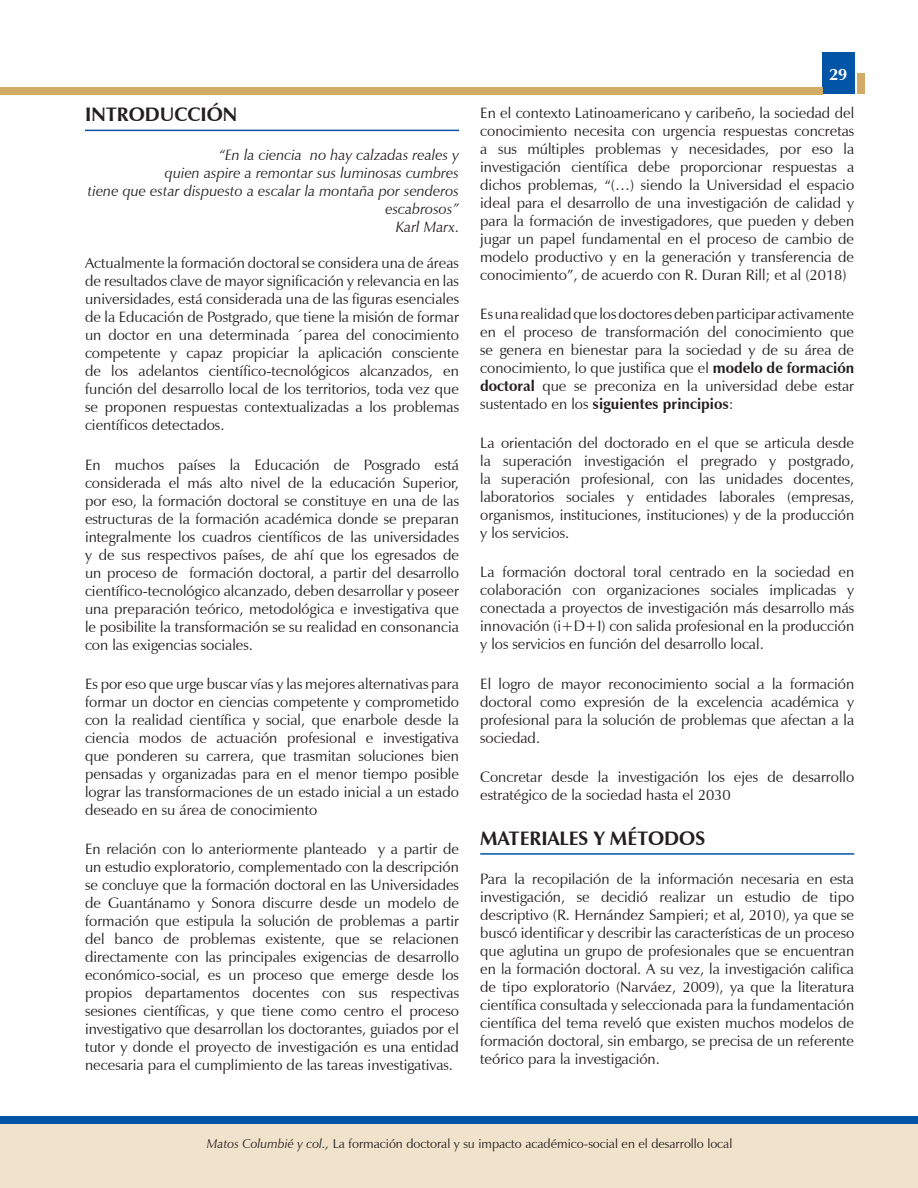
<style>
.page{position:relative;width:918px;height:1188px;background:#fff}
.page>*{position:absolute;margin:0;border:0;box-sizing:border-box;transform-origin:0 0}
.Subtitulos_con_filet{font:700 19.5px "Zapf Humanist 601 BT";color:#231f20}
.t1{font:700 16.5px "Zapf Humanist 601 BT";color:#fff}
.texto{font:15px/18px "Zapf Humanist 601 BT";color:#231f20;text-align:justify}
.texto-2{font:italic 15px/18px "Zapf Humanist 601 BT";color:#231f20;text-align:right}
.t2{font:12.75px "Zapf Humanist 601 BT";color:#231f20}
.s1{font-style:normal}
.s2{font-weight:700}
.s3{font-style:italic}
</style>
<div class="page">
<div style="left:822px;top:53px;width:32px;height:41px;background:#0154a6"></div>
<div style="left:0;top:1116px;width:918px;height:72px;background:#f1e3cb"></div>
<div style="left:0;top:1116px;width:918px;height:8px;background:#0154a6"></div>
<div style="left:0;top:87px;width:822px;height:7px;background:#d2ab66"></div>
<div style="left:857px;top:73px;width:8px;height:21px;background:#d2ab66"></div>
<hr style="left:85px;top:130px;width:374px;height:1px;background:#0154a6">
<hr style="left:480px;top:853px;width:374px;height:2px;background:#0154a6">
<p class="Subtitulos_con_filet" style="left:85px;top:102px;width:154px">INTRODUCCIÓN</p>
<p class="texto-2" style="left:219px;top:146px;width:242px">“En la ciencia no hay calzadas reales y</p>
<p class="texto-2" style="left:165px;top:164px;width:296px">quien aspire a remontar sus luminosas cumbres</p>
<p class="texto-2" style="left:88px;top:182px;width:373px">tiene que estar dispuesto a escalar la montaña por senderos escabrosos”</p>
<p class="texto-2" style="left:396px;top:218px;width:65px">Karl Marx<span class="s1">.</span></p>
<p class="texto" style="left:85px;top:254px;width:375px">Actualmente la formación doctoral se considera una de áreas de resultados clave de mayor significación y relevancia en las universidades, está considerada una de las figuras esenciales de la Educación de Postgrado, que tiene la misión de formar un doctor en una determinada ´parea del conocimiento competente y capaz propiciar la aplicación consciente de los adelantos científico-tecnológicos alcanzados, en función del desarrollo local de los territorios, toda vez que se proponen respuestas contextualizadas a los problemas científicos detectados.</p>
<p class="texto" style="left:85px;top:455px;width:375px">En muchos países la Educación de Posgrado está considerada el más alto nivel de la educación Superior, por eso, la formación doctoral se constituye en una de las estructuras de la formación académica donde se preparan integralmente los cuadros científicos de las universidades y de sus respectivos países, de ahí que los egresados de un proceso de formación doctoral, a partir del desarrollo científico-tecnológico alcanzado, deben desarrollar y poseer una preparación teórico, metodológica e investigativa que le posibilite la transformación se su realidad en consonancia con las exigencias sociales.</p>
<p class="texto" style="left:85px;top:675px;width:375px">Es por eso que urge buscar vías y las mejores alternativas para formar un doctor en ciencias competente y comprometido con la realidad científica y social, que enarbole desde la ciencia modos de actuación profesional e investigativa que ponderen su carrera, que trasmitan soluciones bien pensadas y organizadas para en el menor tiempo posible lograr las transformaciones de un estado inicial a un estado deseado en su área de conocimiento</p>
<p class="texto" style="left:85px;top:840px;width:376px">En relación con lo anteriormente planteado y a partir de un estudio exploratorio, complementado con la descripción se concluye que la formación doctoral en las Universidades de Guantánamo y Sonora discurre desde un modelo de formación que estipula la solución de problemas a partir del banco de problemas existente, que se relacionen directamente con las principales exigencias de desarrollo económico-social, es un proceso que emerge desde los propios departamentos docentes con sus respectivas sesiones científicas, y que tiene como centro el proceso investigativo que desarrollan los doctorantes, guiados por el tutor y donde el proyecto de investigación es una entidad necesaria para el cumplimiento de las tareas investigativas.</p>
<p class="t1" style="left:829px;top:64px;width:20px">29</p>
<p class="texto" style="left:480px;top:104px;width:375px">En el contexto Latinoamericano y caribeño, la sociedad del conocimiento necesita con urgencia respuestas concretas a sus múltiples problemas y necesidades, por eso la investigación científica debe proporcionar respuestas a dichos problemas, “(…) siendo la Universidad el espacio ideal para el desarrollo de una investigación de calidad y para la formación de investigadores, que pueden y deben jugar un papel fundamental en el proceso de cambio de modelo productivo y en la generación y transferencia de conocimiento”, de acuerdo con R. Duran Rill; et al (2018)</p>
<p class="texto" style="left:480px;top:305px;width:375px">Es una realidad que los doctores deben participar activamente en el proceso de transformación del conocimiento que se genera en bienestar para la sociedad y de su área de conocimiento, lo que justifica que el <span class="s2">modelo de formación doctoral</span> que se preconiza en la universidad debe estar sustentado en los <span class="s2">siguientes principios</span>:</p>
<p class="texto" style="left:480px;top:434px;width:375px">La orientación del doctorado en el que se articula desde la superación investigación el pregrado y postgrado, la superación profesional, con las unidades docentes, laboratorios sociales y entidades laborales (empresas, organismos, instituciones, instituciones) y de la producción y los servicios.</p>
<p class="texto" style="left:480px;top:563px;width:375px">La formación doctoral toral centrado en la sociedad en colaboración con organizaciones sociales implicadas y conectada a proyectos de investigación más desarrollo más innovación (i+D+I) con salida profesional en la producción y los servicios en función del desarrollo local.</p>
<p class="texto" style="left:480px;top:675px;width:375px">El logro de mayor reconocimiento social a la formación doctoral como expresión de la excelencia académica y profesional para la solución de problemas que afectan a la sociedad.</p>
<p class="texto" style="left:480px;top:768px;width:375px">Concretar desde la investigación los ejes de desarrollo estratégico de la sociedad hasta el 2030</p>
<p class="Subtitulos_con_filet" style="left:480px;top:826px;width:227px">MATERIALES Y MÉTODOS</p>
<p class="texto" style="left:480px;top:870px;width:376px">Para la recopilación de la información necesaria en esta investigación, se decidió realizar un estudio de tipo descriptivo (R. Hernández Sampieri; et al, 2010), ya que se buscó identificar y describir las características de un proceso que aglutina un grupo de profesionales que se encuentran en la formación doctoral. A su vez, la investigación califica de tipo exploratorio (Narváez, 2009), ya que la literatura científica consultada y seleccionada para la fundamentación científica del tema reveló que existen muchos modelos de formación doctoral, sin embargo, se precisa de un referente teórico para la investigación.</p>
<p class="t2" style="left:207px;top:1136px;width:527px"><span class="s3">Matos Columbié y col.,</span> La formación doctoral y su impacto académico-social en el desarrollo local</p>
</div>
